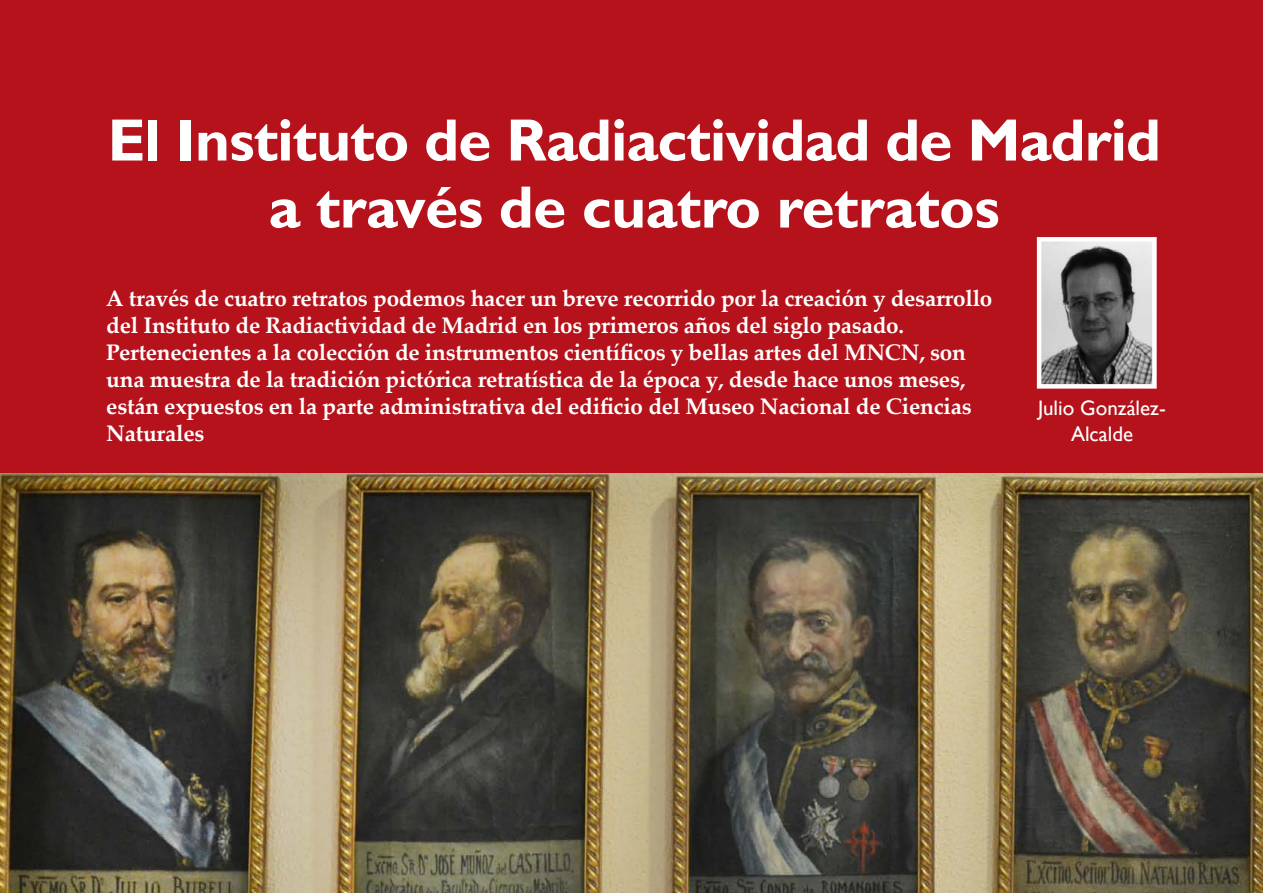
<style>
.page{position:relative;width:1263px;height:893px;background:#b5121b}
.page>*{position:absolute;margin:0;border:0;box-sizing:border-box;transform-origin:0 0}
.t1{font:700 60px/67.1px "Gill Sans";letter-spacing:-.015em;color:#fff;text-align:center}
.t2{font:700 22.5px/27px "Palatino Linotype";letter-spacing:-.01em;color:#fff}
.t3{font:21px/25.5px "Gill Sans";color:#fff;text-align:center}
</style>
<div class="page">
<img style="left:1042px;top:242px;width:110px;height:142px">
<div style="left:1037px;top:237px;width:120px;height:152px;border:4px solid #fff"></div>
<img style="left:0;top:474px;width:1263px;height:419px">
<h1 class="t1" style="left:108px;top:108px;width:1055px">El Instituto de Radiactividad de Madrid a través de cuatro retratos</h1>
<p class="t2" style="left:106px;top:284px;width:888px">A través de cuatro retratos podemos hacer un breve recorrido por la creación y desarrollo del Instituto de Radiactividad de Madrid en los primeros años del siglo pasado.<br>Pertenecientes a la colección de instrumentos científicos y bellas artes del MNCN, son una muestra de la tradición pictórica retratística de la época y, desde hace unos meses, están expuestos en la parte administrativa del edificio del Museo Nacional de Ciencias Naturales</p>
<p class="t3" style="left:1038px;top:396px;width:129px">Julio González-<br>Alcalde</p>
</div>
